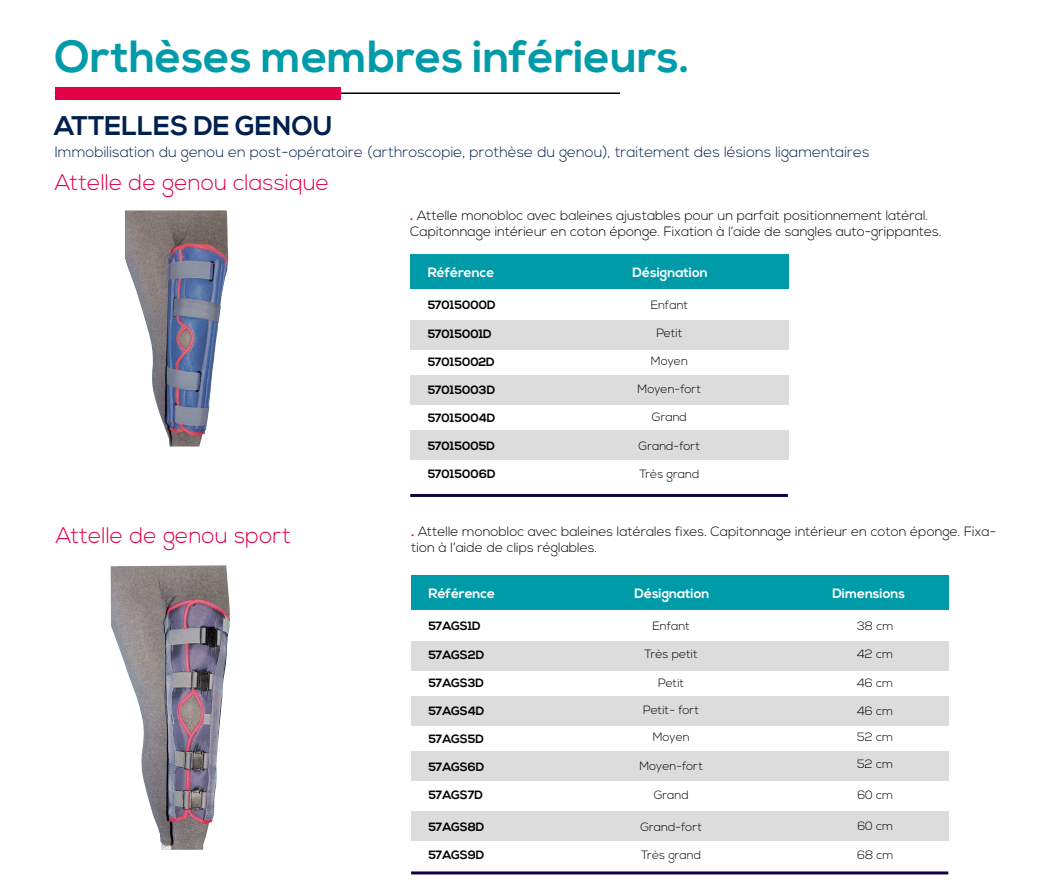
<style>
.page{position:relative;width:1057px;height:893px;background:#fff}
.page>*{position:absolute;margin:0;border:0;box-sizing:border-box;transform-origin:0 0}
.t1{font:700 45px "Nexa";color:#009ba9}
.t2{font:700 27px "Nexa";color:#002150}
.t3{font:300 22.5px "Nexa";color:#e20046}
.t4{font:300 15px "Nexa";color:#002150}
.t5{font:300 13.5px/16.2px "Nexa";color:#000}
.t6{font:700 13.5px "Nexa";color:#fff}
.t7{font:300 12px "Nexa";color:#000}
.t8{font:700 12px "Nexa";color:#000}
.s1{font-weight:700;color:#e20046}
</style>
<div class="page">
<hr style="left:55px;top:92px;width:565px;height:2px;background:#000">
<div style="left:55px;top:87px;width:286px;height:13px;background:#e20046"></div>
<img style="left:125px;top:210px;width:104px;height:236px">
<div style="left:410px;top:320px;width:378px;height:30px;background:#dcdcdc"></div>
<div style="left:410px;top:375px;width:378px;height:30px;background:#dcdcdc"></div>
<div style="left:410px;top:430px;width:378px;height:30px;background:#dcdcdc"></div>
<div style="left:410px;top:255px;width:378px;height:34px;background:#009ba9"></div>
<hr style="left:410px;top:494px;width:378px;height:3px;background:#150046">
<img style="left:111px;top:565px;width:119px;height:285px">
<div style="left:411px;top:641px;width:537px;height:30px;background:#dcdcdc"></div>
<div style="left:411px;top:696px;width:537px;height:30px;background:#dcdcdc"></div>
<div style="left:411px;top:751px;width:537px;height:29px;background:#dcdcdc"></div>
<div style="left:411px;top:811px;width:537px;height:29px;background:#dcdcdc"></div>
<div style="left:411px;top:575px;width:537px;height:35px;background:#009ba9"></div>
<hr style="left:411px;top:871px;width:537px;height:3px;background:#150046">
<p class="t1" style="left:55px;top:30px;width:636px">Orthèses membres inférieurs.</p>
<p class="t2" style="left:54px;top:110px;width:280px">ATTELLES DE GENOU</p>
<p class="t4" style="left:55px;top:143px;width:816px">Immobilisation du genou en post-opératoire (arthroscopie, prothèse du genou), traitement des lésions ligamentaires</p>
<p class="t3" style="left:55px;top:170px;width:276px">Attelle de genou classique</p>
<p class="t5" style="left:410px;top:208px;width:533px"><span class="s1">.</span> Attelle monobloc avec baleines ajustables pour un parfait positionnement latéral.<br>Capitonnage intérieur en coton éponge. Fixation à l’aide de sangles auto-grippantes.</p>
<p class="t6" style="left:428px;top:264px;width:68px">Référence</p>
<p class="t6" style="left:632px;top:264px;width:77px">Désignation</p>
<p class="t8" style="left:428px;top:298px;width:69px">57015000D</p>
<p class="t7" style="left:650px;top:298px;width:39px">Enfant</p>
<p class="t7" style="left:656px;top:326px;width:28px">Petit</p>
<p class="t7" style="left:651px;top:354px;width:39px">Moyen</p>
<p class="t7" style="left:637px;top:382px;width:65px">Moyen-fort</p>
<p class="t7" style="left:652px;top:410px;width:37px">Grand</p>
<p class="t7" style="left:638px;top:439px;width:63px">Grand-fort</p>
<p class="t7" style="left:639px;top:467px;width:61px">Très grand</p>
<p class="t8" style="left:428px;top:327px;width:65px">57015001D</p>
<p class="t8" style="left:428px;top:355px;width:68px">57015002D</p>
<p class="t8" style="left:428px;top:383px;width:69px">57015003D</p>
<p class="t8" style="left:428px;top:411px;width:69px">57015004D</p>
<p class="t8" style="left:428px;top:439px;width:69px">57015005D</p>
<p class="t8" style="left:428px;top:467px;width:69px">57015006D</p>
<p class="t3" style="left:56px;top:522px;width:237px">Attelle de genou sport</p>
<p class="t5" style="left:411px;top:524px;width:586px"><span class="s1">.</span> Attelle monobloc avec baleines latérales fixes. Capitonnage intérieur en coton éponge. Fixa&shy;tion à l’aide de clips réglables.</p>
<p class="t6" style="left:428px;top:585px;width:68px">Référence</p>
<p class="t6" style="left:634px;top:585px;width:77px">Désignation</p>
<p class="t6" style="left:832px;top:585px;width:74px">Dimensions</p>
<p class="t8" style="left:428px;top:619px;width:54px">57AGS1D</p>
<p class="t7" style="left:652px;top:618px;width:39px">Enfant</p>
<p class="t7" style="left:857px;top:618px;width:38px">38 cm</p>
<p class="t7" style="left:857px;top:647px;width:37px">42 cm</p>
<p class="t7" style="left:857px;top:676px;width:37px">46 cm</p>
<p class="t7" style="left:857px;top:704px;width:37px">46 cm</p>
<p class="t7" style="left:857px;top:730px;width:37px">52 cm</p>
<p class="t7" style="left:857px;top:757px;width:37px">52 cm</p>
<p class="t7" style="left:857px;top:788px;width:37px">60 cm</p>
<p class="t7" style="left:857px;top:819px;width:37px">60 cm</p>
<p class="t7" style="left:857px;top:848px;width:38px">68 cm</p>
<p class="t7" style="left:644px;top:647px;width:55px">Très petit</p>
<p class="t7" style="left:658px;top:676px;width:28px">Petit</p>
<p class="t7" style="left:643px;top:703px;width:58px">Petit- fort</p>
<p class="t7" style="left:652px;top:730px;width:39px">Moyen</p>
<p class="t7" style="left:639px;top:759px;width:65px">Moyen-fort</p>
<p class="t8" style="left:428px;top:648px;width:57px">57AGS2D</p>
<p class="t8" style="left:428px;top:676px;width:57px">57AGS3D</p>
<p class="t8" style="left:428px;top:704px;width:57px">57AGS4D</p>
<p class="t8" style="left:428px;top:732px;width:57px">57AGS5D</p>
<p class="t8" style="left:428px;top:760px;width:57px">57AGS6D</p>
<p class="t8" style="left:428px;top:788px;width:56px">57AGS7D</p>
<p class="t7" style="left:653px;top:788px;width:37px">Grand</p>
<p class="t8" style="left:428px;top:819px;width:57px">57AGS8D</p>
<p class="t7" style="left:640px;top:819px;width:63px">Grand-fort</p>
<p class="t8" style="left:428px;top:848px;width:57px">57AGS9D</p>
<p class="t7" style="left:641px;top:848px;width:61px">Très grand</p>
</div>
